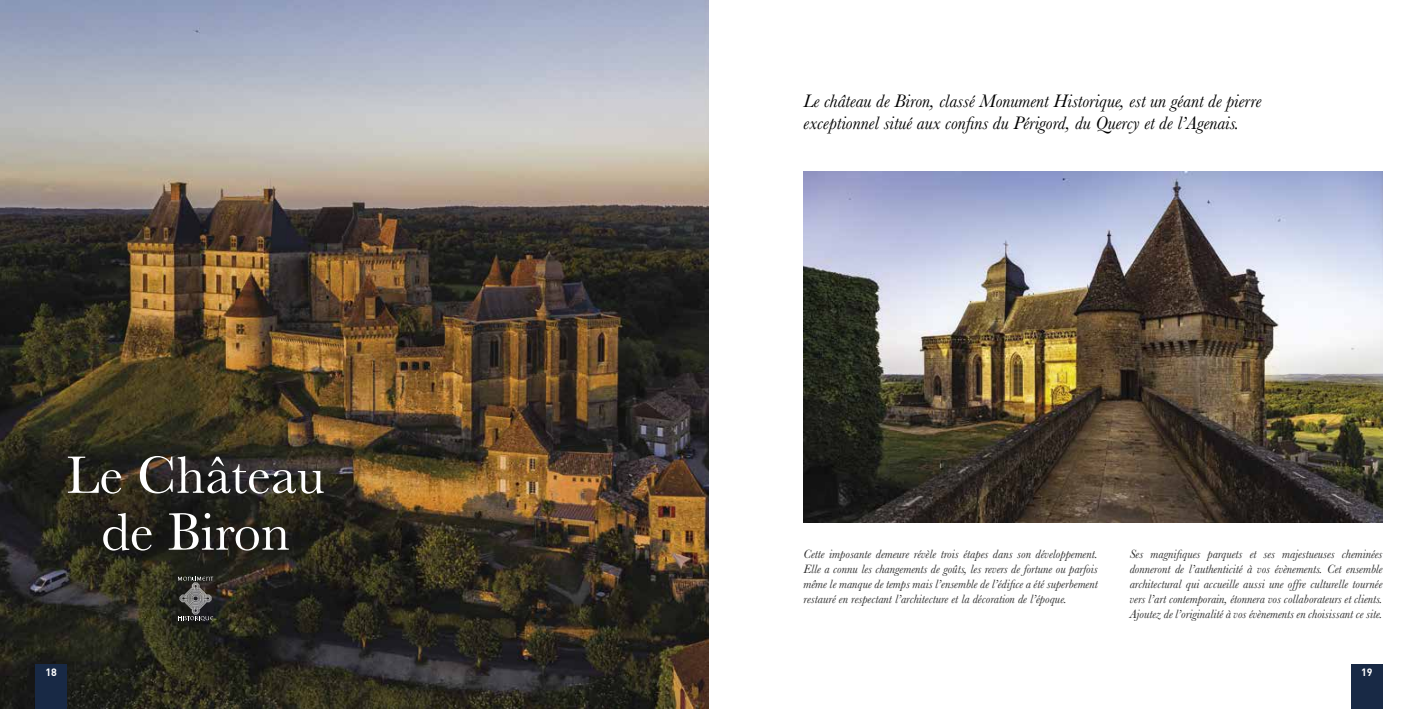
<style>
.page{position:relative;width:1418px;height:709px;background:#fff}
.page>*{position:absolute;margin:0;border:0;box-sizing:border-box;transform-origin:0 0}
.t1{font:54.62px/56.9px "Baskerville";color:#fff;text-align:center}
.t2{font:italic 18.75px/22.5px "Baskerville";color:#000}
.t3{font:italic 12.5px/15px "Baskerville";color:#292929;text-align:justify}
.t4{font:700 10.5px "DIN Pro";color:#fff}
</style>
<div class="page">
<img style="left:0;top:0;width:709px;height:709px">
<div style="left:35px;top:664px;width:32px;height:45px;background:#182945"></div>
<div style="left:1350px;top:664px;width:32px;height:45px;background:#182945"></div>
<svg style="left:178px;top:576px;width:35px;height:45px;background:#51514f"></svg>
<img style="left:803px;top:172px;width:579px;height:350px">
<h1 class="t1" style="left:66px;top:447px;width:260px">Le Château de Biron</h1>
<p class="t4" style="left:46px;top:663px;width:13px">18</p>
<h2 class="t2" style="left:803px;top:90px;width:459px">Le château de Biron, classé Monument Historique, est un géant de pierre exceptionnel situé aux confins du Périgord, du Quercy et de l’Agenais.</h2>
<p class="t3" style="left:803px;top:547px;width:296px">Cette imposante demeure révèle trois étapes dans son développement.<br>Elle a connu les changements de goûts, les revers de fortune ou parfois même le manque de temps mais l’ensemble de l’édifice a été superbement restauré en respectant l’architecture et la décoration de l’époque.</p>
<p class="t3" style="left:1129px;top:546px;width:254px">Ses magnifiques parquets et ses majestueuses cheminées donneront de l’authenticité à vos évènements. Cet ensemble architectural qui accueille aussi une offre culturelle tournée vers l’art contemporain, étonnera vos collaborateurs et clients.<br>Ajoutez de l’originalité à vos évènements en choisissant ce site.</p>
<p class="t4" style="left:1360px;top:663px;width:13px">19</p>
</div>
